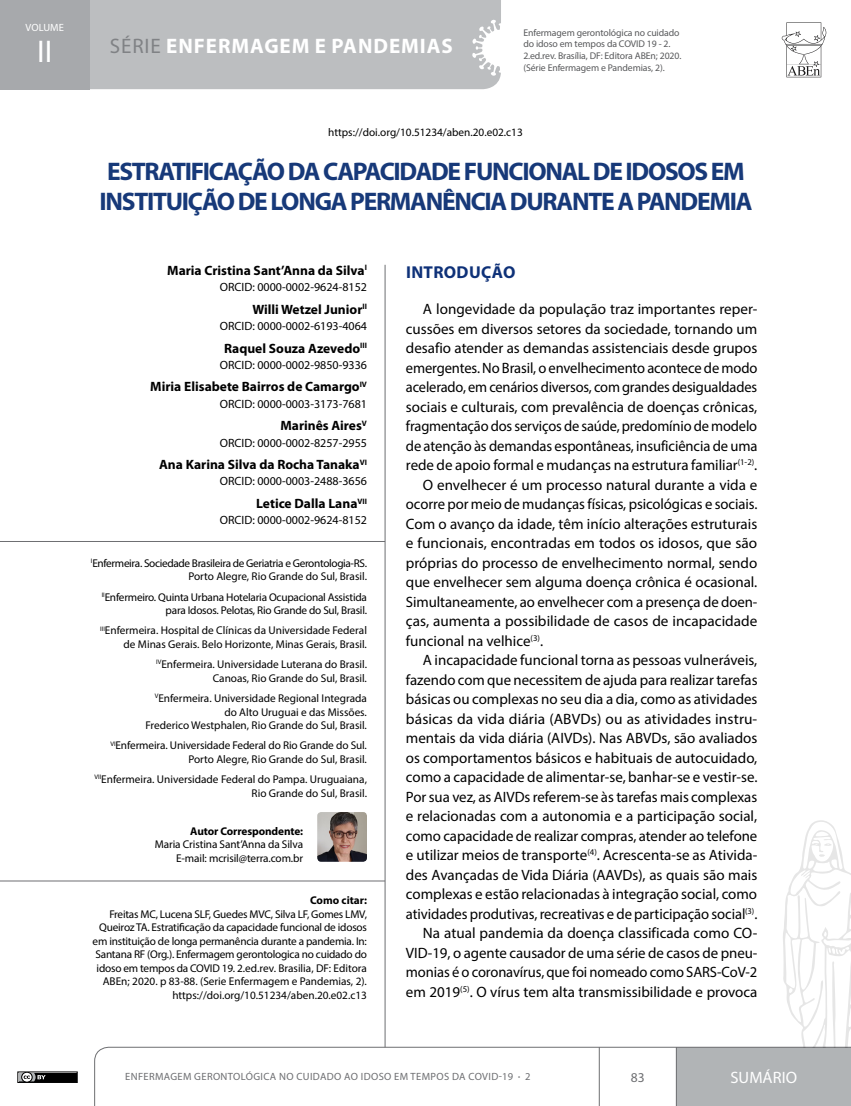
<style>
.page{position:relative;width:851px;height:1106px;background:#fff}
.page>*{position:absolute;margin:0;border:0;box-sizing:border-box;transform-origin:0 0}
.t1{font:31.5px "Myriad Pro";color:#fff}
.t2{font:700 25.5px/30px "Myriad Pro";letter-spacing:-.05em;color:#173979}
.t3{font:700 21px "Myriad Pro";letter-spacing:.045em;color:#fff}
.t4{font:700 17.25px "Myriad Pro";letter-spacing:.02em;color:#0e3178}
.t5{font:16.5px "Myriad Pro";letter-spacing:.005em;color:#fff}
.t6{font:15px "Myriad Pro";color:#000}
.t7{font:15px "Myriad Pro";color:#000;scale:.96 1}
.t8{font:700 13.5px "Myriad Pro";color:#000}
.t9{font:13.5px "Myriad Pro";color:#6d6e71}
.t10{font:12px "Myriad Pro";color:#000}
.t11{font:11.25px/13.5px "Myriad Pro";letter-spacing:-.005em;color:#000;text-align:right}
.t12{font:11.25px/13.5px "Myriad Pro";letter-spacing:-.03em;color:#000;text-align:right}
.t13{font:700 11.25px "Myriad Pro";letter-spacing:-.01em;color:#000}
.t14{font:10.5px "Myriad Pro";letter-spacing:.035em;color:#6d6e71}
.t15{font:10.5px "Myriad Pro";letter-spacing:.005em;color:#fff}
.t16{font:9.75px/11.7px "Myriad Pro";letter-spacing:-.01em;color:#58595b}
.s1{font-weight:400;color:#808285}
.s2{font-size:7.5px}
</style>
<div class="page">
<svg style="left:94px;top:1046px;width:756px;height:60px"></svg>
<svg style="left:782px;top:820px;width:68px;height:227px"></svg>
<div style="left:89px;top:0;width:412px;height:89px;background:#bcbec0"></div>
<svg style="left:781px;top:22px;width:45px;height:55px"></svg>
<div style="left:0;top:0;width:89px;height:89px;background:#a7a9ac"></div>
<div style="left:17px;top:1071px;width:61px;height:11px;border:1px solid #000"></div>
<div style="left:19px;top:1073px;width:57px;height:8px;background:#000"></div>
<svg style="left:19px;top:1073px;width:27px;height:8px"></svg>
<hr style="left:385px;top:265px;width:1px;height:782px;background:#6d6e71">
<img style="left:317px;top:812px;width:50px;height:49px">
<hr style="left:0;top:541px;width:385px;height:1px;background:#6d6e71">
<hr style="left:0;top:880px;width:385px;height:1px;background:#6d6e71">
<p class="t15" style="left:25px;top:21px;width:40px">VOLUME</p>
<h1 class="t1" style="left:37px;top:32px;width:17px">II</h1>
<h3 class="t3" style="left:110px;top:34px;width:344px"><span class="s1">SÉRIE</span> ENFERMAGEM E PANDEMIAS</h3>
<p class="t16" style="left:523px;top:26px;width:159px">Enfermagem gerontológica no cuidado do idoso em tempos da COVID 19 - 2.<br>2.ed.rev. Brasília, DF: Editora ABEn; 2020. (Série Enfermagem e Pandemias, 2).</p>
<p class="t11" style="left:328px;top:126px;width:196px">https://doi.org/10.51234/aben.20.e02.c13</p>
<h2 class="t2" style="left:99px;top:156px;width:654px">ESTRATIFICAÇÃO DA CAPACIDADE FUNCIONAL DE IDOSOS EM<br>INSTITUIÇÃO DE LONGA PERMANÊNCIA DURANTE A PANDEMIA</h2>
<p class="t8" style="left:167px;top:263px;width:201px">Maria Cristina Sant’Anna da Silva<sup>I</sup></p>
<p class="t10" style="left:220px;top:280px;width:149px">ORCID: 0000-0002-9624-8152</p>
<p class="t8" style="left:252px;top:302px;width:116px">Willi Wetzel Junior<sup>II</sup></p>
<p class="t10" style="left:220px;top:318px;width:149px">ORCID: 0000-0002-6193-4064</p>
<p class="t8" style="left:224px;top:340px;width:144px">Raquel Souza Azevedo<sup>III</sup></p>
<p class="t10" style="left:220px;top:357px;width:149px">ORCID: 0000-0002-9850-9336</p>
<p class="t8" style="left:150px;top:379px;width:218px">Miria Elisabete Bairros de Camargo<sup>IV</sup></p>
<p class="t10" style="left:220px;top:396px;width:149px">ORCID: 0000-0003-3173-7681</p>
<p class="t8" style="left:280px;top:418px;width:88px">Marinês Aires<sup>V</sup></p>
<p class="t10" style="left:220px;top:435px;width:149px">ORCID: 0000-0002-8257-2955</p>
<p class="t8" style="left:159px;top:457px;width:209px">Ana Karina Silva da Rocha Tanaka<sup>VI</sup></p>
<p class="t10" style="left:220px;top:474px;width:149px">ORCID: 0000-0003-2488-3656</p>
<p class="t8" style="left:256px;top:496px;width:112px">Letice Dalla Lana<sup>VII</sup></p>
<p class="t10" style="left:220px;top:513px;width:149px">ORCID: 0000-0002-9624-8152</p>
<p class="t12" style="left:91px;top:556px;width:277px"><sup>I</sup>Enfermeira. Sociedade Brasileira de Geriatria e Gerontologia-RS.<br>Porto Alegre, Rio Grande do Sul, Brasil.</p>
<p class="t11" style="left:102px;top:590px;width:267px"><sup>II</sup>Enfermeiro. Quinta Urbana Hotelaria Ocupacional Assistida para Idosos. Pelotas, Rio Grande do Sul, Brasil.</p>
<p class="t11" style="left:100px;top:623px;width:268px"><sup>III</sup>Enfermeira. Hospital de Clínicas da Universidade Federal de Minas Gerais. Belo Horizonte, Minas Gerais, Brasil.</p>
<p class="t11" style="left:156px;top:657px;width:212px"><sup>IV</sup>Enfermeira. Universidade Luterana do Brasil.<br>Canoas, Rio Grande do Sul, Brasil.</p>
<p class="t11" style="left:145px;top:691px;width:223px"><sup>V</sup>Enfermeira. Universidade Regional Integrada do Alto Uruguai e das Missões.<br>Frederico Westphalen, Rio Grande do Sul, Brasil.</p>
<p class="t11" style="left:110px;top:738px;width:258px"><sup>VI</sup>Enfermeira. Universidade Federal do Rio Grande do Sul.<br>Porto Alegre, Rio Grande do Sul, Brasil.</p>
<p class="t11" style="left:94px;top:772px;width:274px"><sup>VII</sup>Enfermeira. Universidade Federal do Pampa. Uruguaiana,<br>Rio Grande do Sul, Brasil.</p>
<p class="t13" style="left:190px;top:824px;width:114px">Autor Correspondente:</p>
<p class="t11" style="left:155px;top:837px;width:150px">Maria Cristina Sant’Anna da Silva<br>E-mail: mcrisil@terra.com.br</p>
<p class="t13" style="left:310px;top:894px;width:58px">Como citar:</p>
<p class="t11" style="left:93px;top:907px;width:276px">Freitas MC, Lucena SLF, Guedes MVC, Silva LF, Gomes LMV, Queiroz TA. Estratificação da capacidade funcional de idosos em instituição de longa permanência durante a pandemia. In:<br>Santana RF (Org.). Enfermagem gerontologica no cuidado do idoso em tempos da COVID 19. 2.ed.rev. Brasilia, DF: Editora ABEn; 2020. p 83-88. (Serie Enfermagem e Pandemias, 2). https://doi.org/10.51234/aben.20.e02.c13</p>
<p class="t4" style="left:406px;top:262px;width:111px">INTRODUÇÃO</p>
<p class="t6" style="left:423px;top:300px;width:336px">A longevidade da população traz importantes reper-</p>
<p class="t6" style="left:406px;top:319px;width:353px">cussões em diversos setores da sociedade, tornando um</p>
<p class="t6" style="left:406px;top:339px;width:353px">desafio atender as demandas assistenciais desde grupos</p>
<p class="t6" style="left:406px;top:358px;width:353px">emergentes. No Brasil, o envelhecimento acontece de modo</p>
<p class="t7" style="left:406px;top:378px;width:367px">acelerado, em cenários diversos, com grandes desigualdades</p>
<p class="t6" style="left:406px;top:397px;width:353px">sociais e culturais, com prevalência de doenças crônicas,</p>
<p class="t7" style="left:406px;top:417px;width:367px">fragmentação dos serviços de saúde, predomínio de modelo</p>
<p class="t6" style="left:406px;top:436px;width:353px">de atenção às demandas espontâneas, insuficiência de uma</p>
<p class="t6" style="left:406px;top:456px;width:353px">rede de apoio formal e mudanças na estrutura familiar<sup>(1-2)</sup>.</p>
<p class="t6" style="left:423px;top:475px;width:336px">O envelhecer é um processo natural durante a vida e</p>
<p class="t6" style="left:406px;top:495px;width:353px">ocorre por meio de mudanças físicas, psicológicas e sociais.</p>
<p class="t6" style="left:406px;top:514px;width:353px">Com o avanço da idade, têm início alterações estruturais</p>
<p class="t6" style="left:406px;top:534px;width:353px">e funcionais, encontradas em todos os idosos, que são</p>
<p class="t6" style="left:406px;top:553px;width:353px">próprias do processo de envelhecimento normal, sendo</p>
<p class="t6" style="left:406px;top:573px;width:353px">que envelhecer sem alguma doença crônica é ocasional.</p>
<p class="t6" style="left:406px;top:592px;width:353px">Simultaneamente, ao envelhecer com a presença de doen-</p>
<p class="t6" style="left:406px;top:612px;width:353px">ças, aumenta a possibilidade de casos de incapacidade</p>
<p class="t6" style="left:406px;top:631px;width:139px">funcional na velhice<sup>(3)</sup>.</p>
<p class="t6" style="left:423px;top:651px;width:336px">A incapacidade funcional torna as pessoas vulneráveis,</p>
<p class="t6" style="left:406px;top:670px;width:353px">fazendo com que necessitem de ajuda para realizar tarefas</p>
<p class="t6" style="left:406px;top:690px;width:353px">básicas ou complexas no seu dia a dia, como as atividades</p>
<p class="t6" style="left:406px;top:709px;width:353px">básicas da vida diária (ABVDs) ou as atividades instru-</p>
<p class="t6" style="left:406px;top:729px;width:353px">mentais da vida diária (AIVDs). Nas ABVDs, são avaliados</p>
<p class="t6" style="left:406px;top:748px;width:353px">os comportamentos básicos e habituais de autocuidado,</p>
<p class="t6" style="left:406px;top:768px;width:353px">como a capacidade de alimentar-se, banhar-se e vestir-se.</p>
<p class="t6" style="left:406px;top:787px;width:353px">Por sua vez, as AIVDs referem-se às tarefas mais complexas</p>
<p class="t6" style="left:406px;top:807px;width:352px">e relacionadas com a autonomia e a participação social,</p>
<p class="t6" style="left:406px;top:826px;width:353px">como capacidade de realizar compras, atender ao telefone</p>
<p class="t6" style="left:406px;top:846px;width:353px">e utilizar meios de transporte<sup>(4)</sup>. Acrescenta-se as Ativida-</p>
<p class="t6" style="left:406px;top:865px;width:353px">des Avançadas de Vida Diária (AAVDs), as quais são mais</p>
<p class="t6" style="left:406px;top:885px;width:353px">complexas e estão relacionadas à integração social, como</p>
<p class="t6" style="left:406px;top:904px;width:353px">atividades produtivas, recreativas e de participação social<sup>(3)</sup>.</p>
<p class="t6" style="left:423px;top:924px;width:336px">Na atual pandemia da doença classificada como CO-</p>
<p class="t6" style="left:406px;top:943px;width:353px">VID-19, o agente causador de uma série de casos de pneu-</p>
<p class="t6" style="left:406px;top:963px;width:353px">monias é o coronavírus, que foi nomeado como SARS-CoV-2</p>
<p class="t6" style="left:406px;top:982px;width:353px">em 2019<sup>(5)</sup>. O vírus tem alta transmissibilidade e provoca</p>
<p class="t14" style="left:125px;top:1070px;width:407px">ENFERMAGEM GERONTOLÓGICA NO CUIDADO AO IDOSO EM TEMPOS DA COVID-19 <span class="s2">•</span> 2</p>
<p class="t9" style="left:630px;top:1068px;width:15px">83</p>
<p class="t5" style="left:730px;top:1067px;width:68px">SUMÁRIO</p>
</div>
